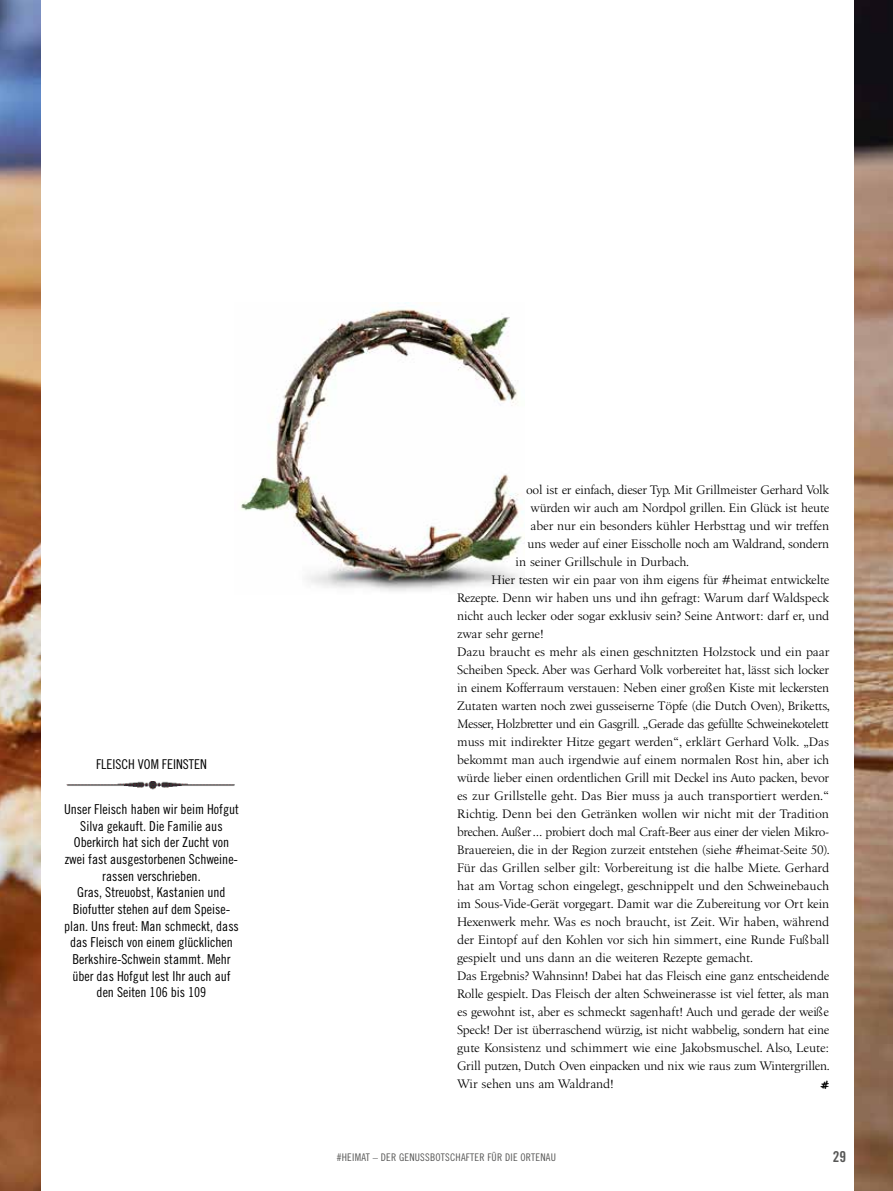
<style>
.page{position:relative;width:893px;height:1191px;background:#fff}
.page>*{position:absolute;margin:0;border:0;box-sizing:border-box;transform-origin:0 0}
.t1{font:24px "Dear Joe 5";color:#000}
.t2{font:15px "Trade Gothic Bold Cond Twenty";color:#575756}
.t3{font:13.65px/16.6px "Trade Gothic Cond Eighteen";color:#000;text-align:center}
.t4{font:13.5px "Trade Gothic Cond Eighteen";color:#000}
.t5{font:12.75px "Birka";letter-spacing:-.01em;color:#000}
.t6{font:10.5px "Trade Gothic Cond Eighteen";letter-spacing:.02em;color:#575756}
</style>
<div class="page">
<img style="left:855px;top:0;width:38px;height:1191px">
<img style="left:241px;top:302px;width:283px;height:289px">
<img style="left:0;top:0;width:40px;height:1191px">
<img style="left:242px;top:477px;width:57px;height:36px">
<img style="left:66px;top:781px;width:169px;height:9px">
<p class="t4" style="left:96px;top:756px;width:112px">FLEISCH VOM FEINSTEN</p>
<p class="t3" style="left:64px;top:800px;width:176px">Unser Fleisch haben wir beim Hofgut<br>Silva gekauft. Die Familie aus<br>Oberkirch hat sich der Zucht von zwei fast ausgestorbenen Schweine&shy;rassen verschrieben.<br>Gras, Streuobst, Kastanien und<br>Biofutter stehen auf dem Speise&shy;plan. Uns freut: Man schmeckt, dass das Fleisch von einem glücklichen<br>Berkshire-Schwein stammt. Mehr über das Hofgut lest Ihr auch auf den Seiten 106 bis 109</p>
<p class="t5" style="left:526px;top:483px;width:304px">ool ist er einfach, dieser Typ. Mit Grillmeister Gerhard Volk</p>
<p class="t5" style="left:531px;top:501px;width:300px">würden wir auch am Nordpol grillen. Ein Glück ist heute</p>
<p class="t5" style="left:531px;top:519px;width:300px">aber nur ein besonders kühler Herbsttag und wir treffen</p>
<p class="t5" style="left:528px;top:537px;width:303px">uns weder auf einer Eisscholle noch am Waldrand, sondern</p>
<p class="t5" style="left:516px;top:555px;width:175px">in seiner Grillschule in Durbach.</p>
<p class="t5" style="left:492px;top:573px;width:339px">Hier testen wir ein paar von ihm eigens für #heimat entwickelte</p>
<p class="t5" style="left:457px;top:591px;width:373px">Rezepte. Denn wir haben uns und ihn gefragt: Warum darf Waldspeck</p>
<p class="t5" style="left:457px;top:609px;width:374px">nicht auch lecker oder sogar exklusiv sein? Seine Antwort: darf er, und</p>
<p class="t5" style="left:457px;top:627px;width:88px">zwar sehr gerne!</p>
<p class="t5" style="left:457px;top:645px;width:374px">Dazu braucht es mehr als einen geschnitzten Holzstock und ein paar</p>
<p class="t5" style="left:457px;top:663px;width:373px">Scheiben Speck. Aber was Gerhard Volk vorbereitet hat, lässt sich locker</p>
<p class="t5" style="left:457px;top:681px;width:373px">in einem Kofferraum verstauen: Neben einer großen Kiste mit leckersten</p>
<p class="t5" style="left:457px;top:699px;width:374px">Zutaten warten noch zwei gusseiserne Töpfe (die Dutch Oven), Briketts,</p>
<p class="t5" style="left:457px;top:717px;width:373px">Messer, Holzbretter und ein Gasgrill. „Gerade das gefüllte Schweinekotelett</p>
<p class="t5" style="left:457px;top:735px;width:373px">muss mit indirekter Hitze gegart werden“, erklärt Gerhard Volk. „Das</p>
<p class="t5" style="left:457px;top:753px;width:373px">bekommt man auch irgendwie auf einem normalen Rost hin, aber ich</p>
<p class="t5" style="left:457px;top:771px;width:374px">würde lieber einen ordentlichen Grill mit Deckel ins Auto packen, bevor</p>
<p class="t5" style="left:457px;top:789px;width:374px">es zur Grillstelle geht. Das Bier muss ja auch transportiert werden.“</p>
<p class="t5" style="left:457px;top:807px;width:373px">Richtig. Denn bei den Getränken wollen wir nicht mit der Tradition</p>
<p class="t5" style="left:457px;top:825px;width:373px">brechen. Außer… probiert doch mal Craft-Beer aus einer der vielen Mikro-</p>
<p class="t5" style="left:457px;top:843px;width:374px">Brauereien, die in der Region zurzeit entstehen (siehe #heimat-Seite 50).</p>
<p class="t5" style="left:457px;top:861px;width:374px">Für das Grillen selber gilt: Vorbereitung ist die halbe Miete. Gerhard</p>
<p class="t5" style="left:457px;top:879px;width:374px">hat am Vortag schon eingelegt, geschnippelt und den Schweinebauch</p>
<p class="t5" style="left:457px;top:897px;width:374px">im Sous-Vide-Gerät vorgegart. Damit war die Zubereitung vor Ort kein</p>
<p class="t5" style="left:457px;top:915px;width:374px">Hexenwerk mehr. Was es noch braucht, ist Zeit. Wir haben, während</p>
<p class="t5" style="left:457px;top:933px;width:373px">der Eintopf auf den Kohlen vor sich hin simmert, eine Runde Fußball</p>
<p class="t5" style="left:457px;top:951px;width:298px">gespielt und uns dann an die weiteren Rezepte gemacht.</p>
<p class="t5" style="left:457px;top:969px;width:374px">Das Ergebnis? Wahnsinn! Dabei hat das Fleisch eine ganz entscheidende</p>
<p class="t5" style="left:457px;top:987px;width:374px">Rolle gespielt. Das Fleisch der alten Schweinerasse ist viel fetter, als man</p>
<p class="t5" style="left:457px;top:1005px;width:374px">es gewohnt ist, aber es schmeckt sagenhaft! Auch und gerade der weiße</p>
<p class="t5" style="left:457px;top:1023px;width:374px">Speck! Der ist überraschend würzig, ist nicht wabbelig, sondern hat eine</p>
<p class="t5" style="left:457px;top:1041px;width:374px">gute Konsistenz und schimmert wie eine Jakobsmuschel. Also, Leute:</p>
<p class="t5" style="left:457px;top:1059px;width:374px">Grill putzen, Dutch Oven einpacken und nix wie raus zum Wintergrillen.</p>
<p class="t5" style="left:457px;top:1077px;width:158px">Wir sehen uns am Waldrand!</p>
<h1 class="t1" style="left:820px;top:1075px;width:12px">#</h1>
<p class="t6" style="left:337px;top:1151px;width:221px">#HEIMAT – DER GENUSSBOTSCHAFTER FÜR DIE ORTENAU</p>
<p class="t2" style="left:833px;top:1147px;width:15px">29</p>
</div>
